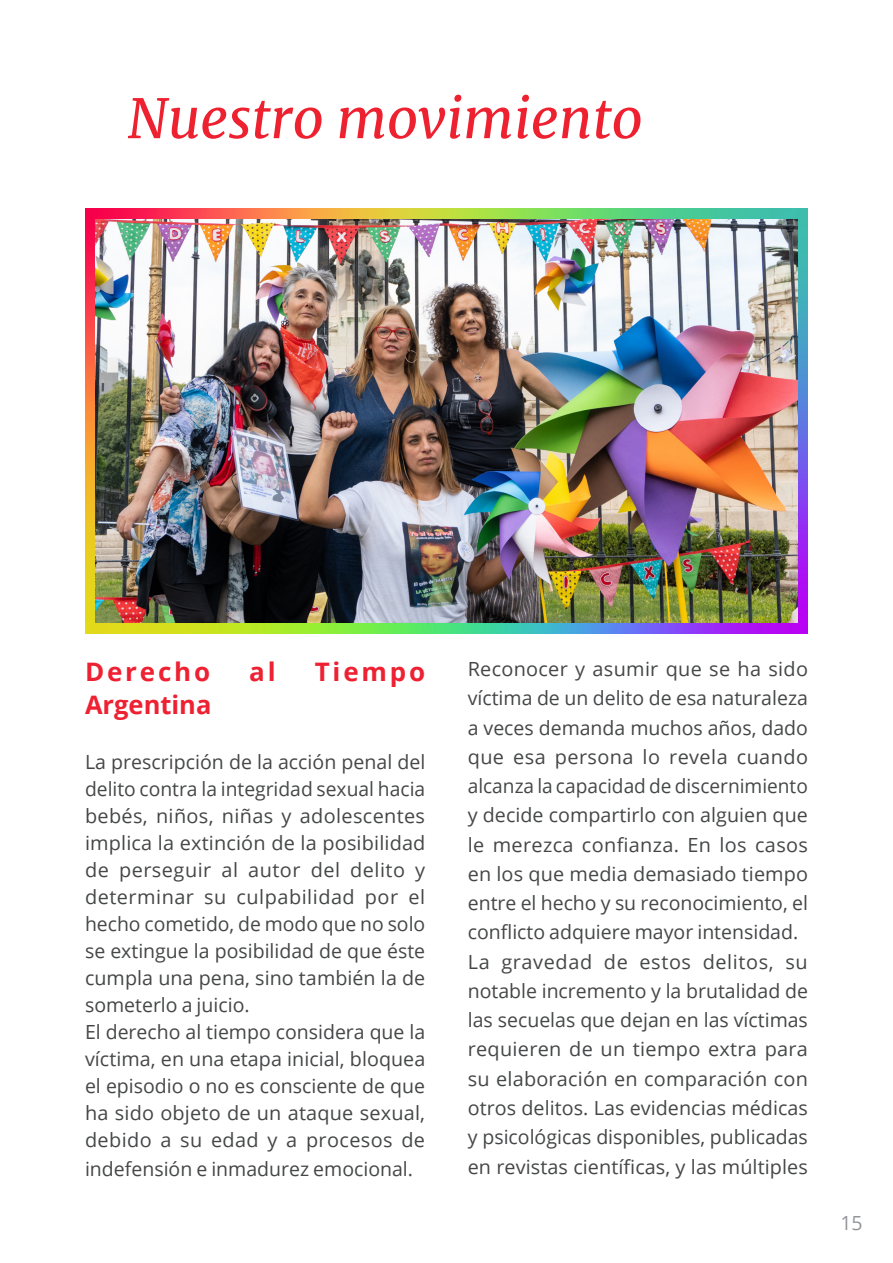
<style>
.page{position:relative;width:893px;height:1263px;background:#fff}
.page>*{position:absolute;margin:0;border:0;box-sizing:border-box;transform-origin:0 0}
.t1{font:italic 54px "Merriweather";color:#ee2130}
.t2{font:700 25.5px "Open Sans";letter-spacing:.11em;color:#ee2132}
.t3{font:700 25.5px "Open Sans";color:#ee2132}
.t4{font:19.5px/29.2px "Open Sans";color:#454647;text-align:justify}
.t5{font:19.5px "Open Sans";color:#939598}
</style>
<div class="page">
<img style="left:85px;top:208px;width:723px;height:426px">
<img style="left:96px;top:219px;width:701px;height:404px">
<p class="t1" style="left:128px;top:82px;width:516px">Nuestro movimiento</p>
<p class="t2" style="left:85px;top:653px;width:127px">Derecho</p>
<p class="t2" style="left:249px;top:653px;width:28px">al</p>
<p class="t2" style="left:315px;top:653px;width:112px">Tiempo</p>
<p class="t3" style="left:85px;top:686px;width:128px">Argentina</p>
<p class="t4" style="left:85px;top:748px;width:342px;line-height:27px">La prescripción de la acción penal del delito contra la integridad sexual hacia bebés, niños, niñas y adolescentes implica la extinción de la posibilidad de perseguir al autor del delito y determinar su culpabilidad por el hecho cometido, de modo que no solo se extingue la posibilidad de que éste cumpla una pena, sino también la de someterlo a juicio.</p>
<p class="t4" style="left:85px;top:1018px;width:342px;line-height:27px">El derecho al tiempo considera que la víctima, en una etapa inicial, bloquea el episodio o no es consciente de que ha sido objeto de un ataque sexual, debido a su edad y a procesos de</p>
<p class="t4" style="left:85px;top:1154px;width:329px">indefensión e inmadurez emocional.</p>
<p class="t4" style="left:468px;top:654px;width:342px">Reconocer y asumir que se ha sido víctima de un delito de esa naturaleza a veces demanda muchos años, dado que esa persona lo revela cuando alcanza la capacidad de discernimiento y decide compartirlo con alguien que le merezca confianza. En los casos en los que media demasiado tiempo entre el hecho y su reconocimiento, el conflicto adquiere mayor intensidad.</p>
<p class="t4" style="left:468px;top:946px;width:342px">La gravedad de estos delitos, su notable incremento y la brutalidad de las secuelas que dejan en las víctimas requieren de un tiempo extra para su elaboración en comparación con otros delitos. Las evidencias médicas y psicológicas disponibles, publicadas en revistas científicas, y las múltiples</p>
<p class="t5" style="left:840px;top:1209px;width:24px">15</p>
</div>
